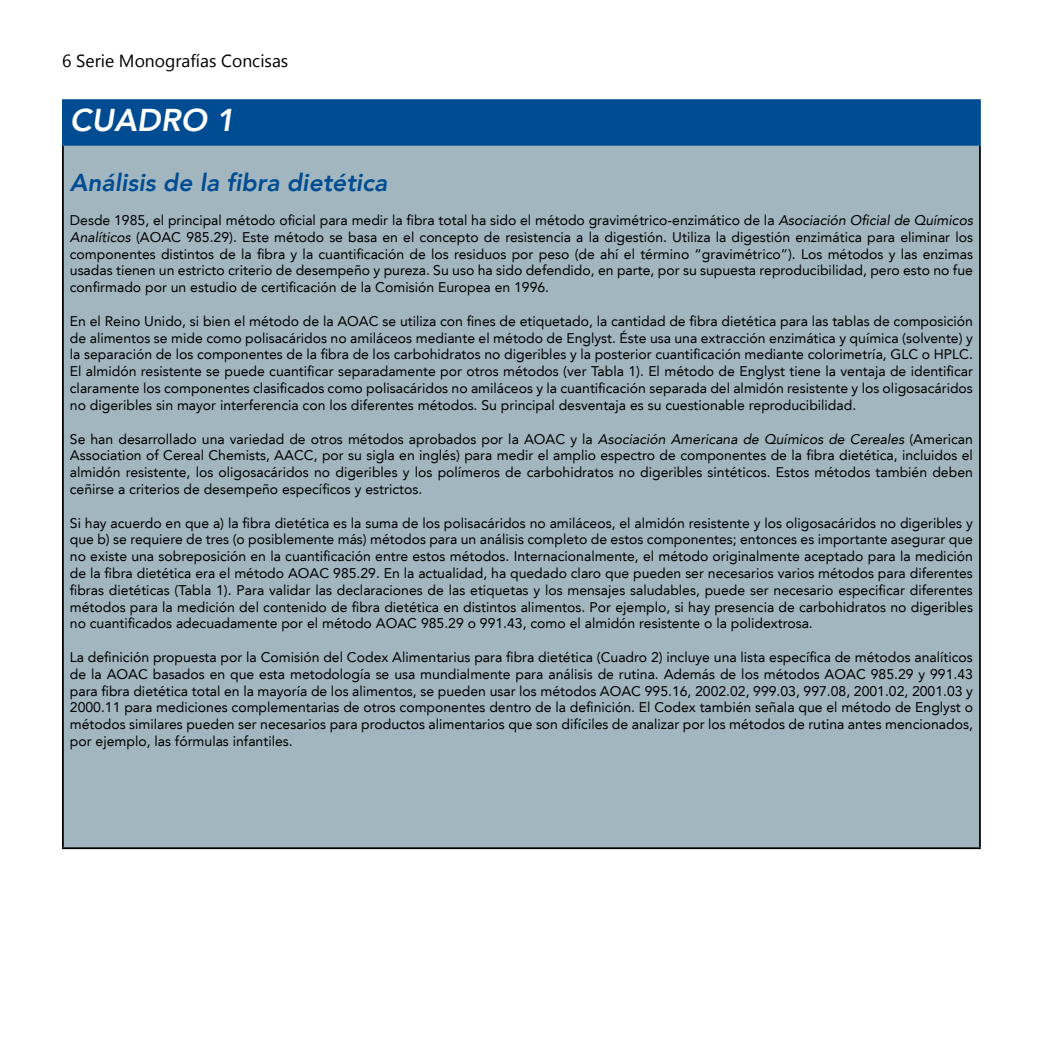
<style>
.page{position:relative;width:1042px;height:1042px;background:#fff}
.page>*{position:absolute;margin:0;border:0;box-sizing:border-box;transform-origin:0 0}
.t1{font:italic 800 31.5px "Avenir 85";color:#fff}
.t2{font:italic 800 24.5px "Avenir 85";color:#004c93}
.t3{font:17.5px "Segoe UI";color:#000}
.t4{font:14px/16.8px "Avenir LT";color:#000;text-align:justify}
.s1{font-style:italic}
</style>
<div class="page">
<div style="left:63px;top:100px;width:917px;height:45px;background:#004c93"></div>
<div style="left:63px;top:145px;width:917px;height:703px;background:#a2b6c0"></div>
<hr style="left:62px;top:146px;width:2px;height:701px;background:#000">
<hr style="left:979px;top:146px;width:2px;height:701px;background:#000">
<hr style="left:62px;top:847px;width:919px;height:2px;background:#000">
<hr style="left:62px;top:99px;width:919px;height:2px;background:#004c93">
<hr style="left:62px;top:101px;width:2px;height:43px;background:#004c93">
<hr style="left:979px;top:101px;width:2px;height:43px;background:#004c93">
<hr style="left:62px;top:144px;width:919px;height:2px;background:#004c93">
<p class="t3" style="left:76px;top:49px;width:214px">Serie Monografías Concisas</p>
<h1 class="t1" style="left:70px;top:101px;width:167px">CUADRO 1</h1>
<h2 class="t2" style="left:70px;top:168px;width:319px">Análisis de la fibra dietética</h2>
<p class="t4" style="left:70px;top:212px;width:904px">Desde 1985, el principal método oficial para medir la fibra total ha sido el método gravimétrico-enzimático de la <span class="s1">Asociación Oficial de Químicos Analíticos</span> (AOAC 985.29). Este método se basa en el concepto de resistencia a la digestión. Utiliza la digestión enzimática para eliminar los componentes distintos de la fibra y la cuantificación de los residuos por peso (de ahí el término “gravimétrico”). Los métodos y las enzimas usadas tienen un estricto criterio de desempeño y pureza. Su uso ha sido defendido, en parte, por su supuesta reproducibilidad, pero esto no fue confirmado por un estudio de certificación de la Comisión Europea en 1996.</p>
<p class="t4" style="left:70px;top:313px;width:904px">En el Reino Unido, si bien el método de la AOAC se utiliza con fines de etiquetado, la cantidad de fibra dietética para las tablas de composición de alimentos se mide como polisacáridos no amiláceos mediante el método de Englyst. Éste usa una extracción enzimática y química (solvente) y la separación de los componentes de la fibra de los carbohidratos no digeribles y la posterior cuantificación mediante colorimetría, GLC o HPLC.<br>El almidón resistente se puede cuantificar separadamente por otros métodos (ver Tabla 1). El método de Englyst tiene la ventaja de identificar claramente los componentes clasificados como polisacáridos no amiláceos y la cuantificación separada del almidón resistente y los oligosacáridos no digeribles sin mayor interferencia con los diferentes métodos. Su principal desventaja es su cuestionable reproducibilidad.</p>
<p class="t4" style="left:70px;top:430px;width:904px">Se han desarrollado una variedad de otros métodos aprobados por la AOAC y la <span class="s1">Asociación Americana de Químicos de Cereales</span> (American Association of Cereal Chemists, AACC, por su sigla en inglés) para medir el amplio espectro de componentes de la fibra dietética, incluidos el almidón resistente, los oligosacáridos no digeribles y los polímeros de carbohidratos no digeribles sintéticos. Estos métodos también deben ceñirse a criterios de desempeño específicos y estrictos.</p>
<p class="t4" style="left:70px;top:514px;width:904px">Si hay acuerdo en que a) la fibra dietética es la suma de los polisacáridos no amiláceos, el almidón resistente y los oligosacáridos no digeribles y que b) se requiere de tres (o posiblemente más) métodos para un análisis completo de estos componentes; entonces es importante asegurar que no existe una sobreposición en la cuantificación entre estos métodos. Internacionalmente, el método originalmente aceptado para la medición de la fibra dietética era el método AOAC 985.29. En la actualidad, ha quedado claro que pueden ser necesarios varios métodos para diferentes fibras dietéticas (Tabla 1). Para validar las declaraciones de las etiquetas y los mensajes saludables, puede ser necesario especificar diferentes métodos para la medición del contenido de fibra dietética en distintos alimentos. Por ejemplo, si hay presencia de carbohidratos no digeribles no cuantificados adecuadamente por el método AOAC 985.29 o 991.43, como el almidón resistente o la polidextrosa.</p>
<p class="t4" style="left:70px;top:649px;width:904px">La definición propuesta por la Comisión del Codex Alimentarius para fibra dietética (Cuadro 2) incluye una lista específica de métodos analíticos de la AOAC basados en que esta metodología se usa mundialmente para análisis de rutina. Además de los métodos AOAC 985.29 y 991.43 para fibra dietética total en la mayoría de los alimentos, se pueden usar los métodos AOAC 995.16, 2002.02, 999.03, 997.08, 2001.02, 2001.03 y 2000.11 para mediciones complementarias de otros componentes dentro de la definición. El Codex también señala que el método de Englyst o métodos similares pueden ser necesarios para productos alimentarios que son difíciles de analizar por los métodos de rutina antes mencionados, por ejemplo, las fórmulas infantiles.</p>
</div>
